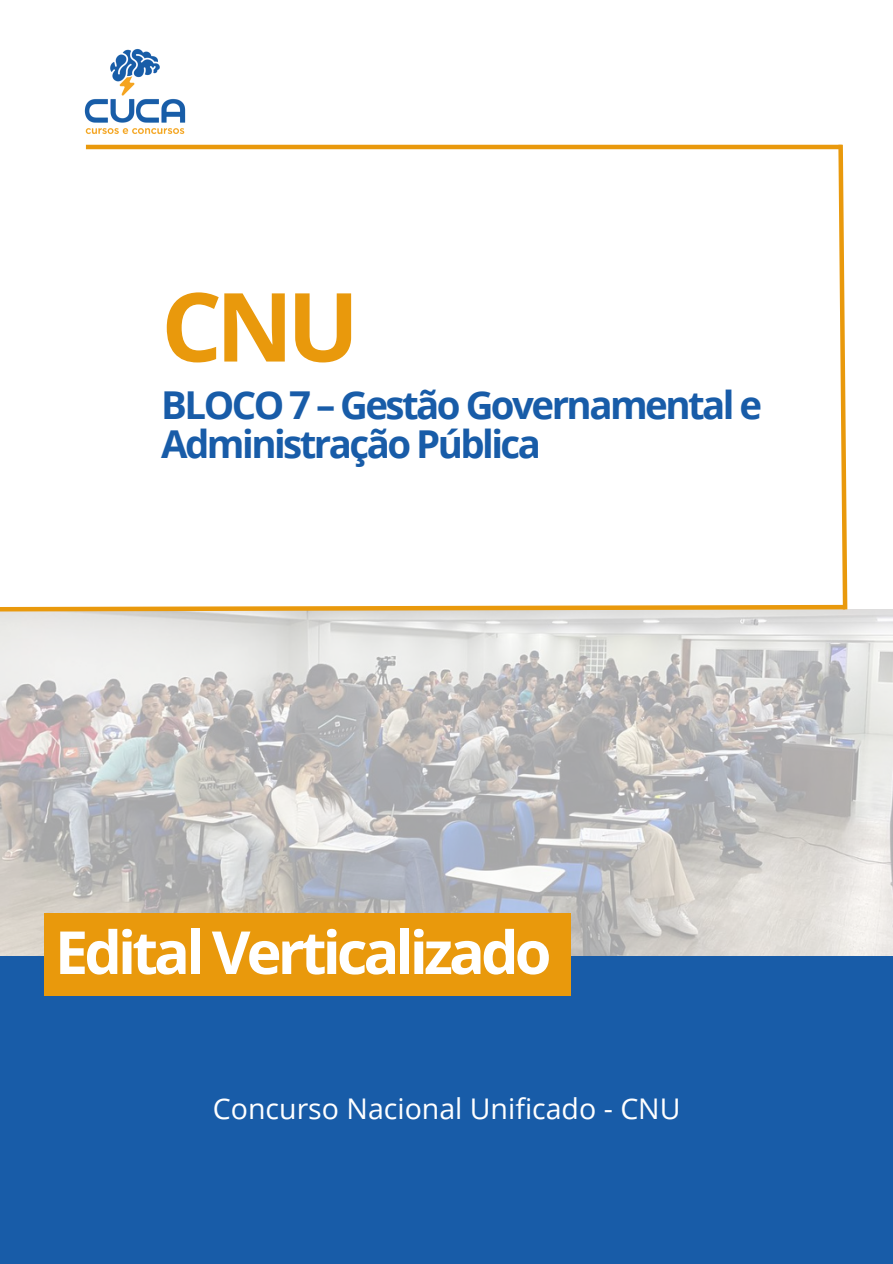
<style>
.page{position:relative;width:893px;height:1264px;background:#fff}
.page>*{position:absolute;margin:0;border:0;box-sizing:border-box;transform-origin:0 0}
.t1{font:700 95.4px "Open Sans";color:#e9990c}
.t2{font:700 59.4px "Open Sans";letter-spacing:-.065em;color:#fff}
.t3{font:700 38.4px/39.3px "Open Sans";letter-spacing:-.065em;color:#185ca8}
.t4{font:28.5px "Open Sans";color:#fff}
</style>
<div class="page">
<img style="left:84px;top:49px;width:102px;height:85px">
<img style="left:0;top:609px;width:892px;height:346px">
<div style="left:0;top:955px;width:892px;height:308px;background:#185ca8"></div>
<div style="left:44px;top:912px;width:526px;height:83px;background:#e9990c"></div>
<svg style="left:0;top:144px;width:849px;height:470px"></svg>
<p class="t1" style="left:161px;top:259px;width:199px">CNU</p>
<p class="t3" style="left:161px;top:384px;width:602px">BLOCO 7 – Gestão Governamental e<br>Administração Pública</p>
<p class="t2" style="left:55px;top:910px;width:498px">Edital Verticalizado</p>
<p class="t4" style="left:213px;top:1088px;width:469px">Concurso Nacional Unificado - CNU</p>
</div>
